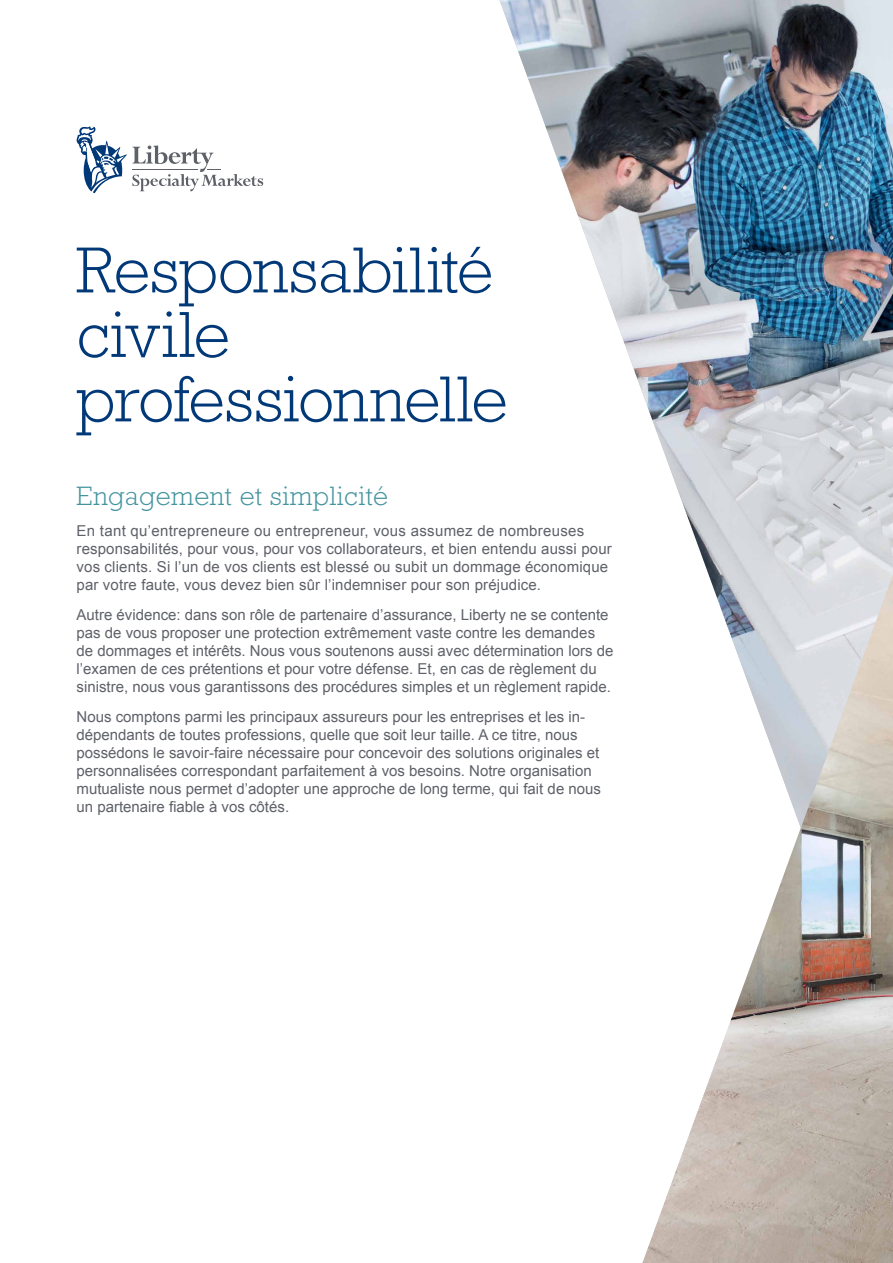
<style>
.page{position:relative;width:893px;height:1263px;background:#fff}
.page>*{position:absolute;margin:0;border:0;box-sizing:border-box;transform-origin:0 0}
.t1{font:300 66px/64.5px "Rockwell Std";letter-spacing:-.01em;color:#003878}
.t2{font:300 27px "Rockwell Std";letter-spacing:.02em;color:#43949e}
.t3{font:15px/18px "Arial";color:#5e6168}
</style>
<div class="page">
<svg style="left:77px;top:126px;width:186px;height:67px"></svg>
<img style="left:499px;top:0;width:394px;height:575px">
<img style="left:642px;top:575px;width:251px;height:688px">
<h1 class="t1" style="left:77px;top:238px;width:433px">Responsabilité civile professionnelle</h1>
<h2 class="t2" style="left:77px;top:480px;width:313px">Engagement et simplicité</h2>
<p class="t3" style="left:77px;top:522px;width:537px">En tant qu’entrepreneure ou entrepreneur, vous assumez de nombreuses responsabilités, pour vous, pour vos collaborateurs, et bien entendu aussi pour vos clients. Si l’un de vos clients est blessé ou subit un dommage économique par votre faute, vous devez bien sûr l’indemniser pour son préjudice.</p>
<p class="t3" style="left:77px;top:606px;width:538px">Autre évidence: dans son rôle de partenaire d’assurance, Liberty ne se contente pas de vous proposer une protection extrêmement vaste contre les demandes de dommages et intérêts. Nous vous soutenons aussi avec détermination lors de l’examen de ces prétentions et pour votre défense. Et, en cas de règlement du sinistre, nous vous garantissons des procédures simples et un règlement rapide.</p>
<p class="t3" style="left:77px;top:708px;width:526px">Nous comptons parmi les principaux assureurs pour les entreprises et les in&shy;dépendants de toutes professions, quelle que soit leur taille. A ce titre, nous possédons le savoir-faire nécessaire pour concevoir des solutions originales et personnalisées correspondant parfaitement à vos besoins. Notre organisation mutualiste nous permet d’adopter une approche de long terme, qui fait de nous un partenaire fiable à vos côtés.</p>
</div>
